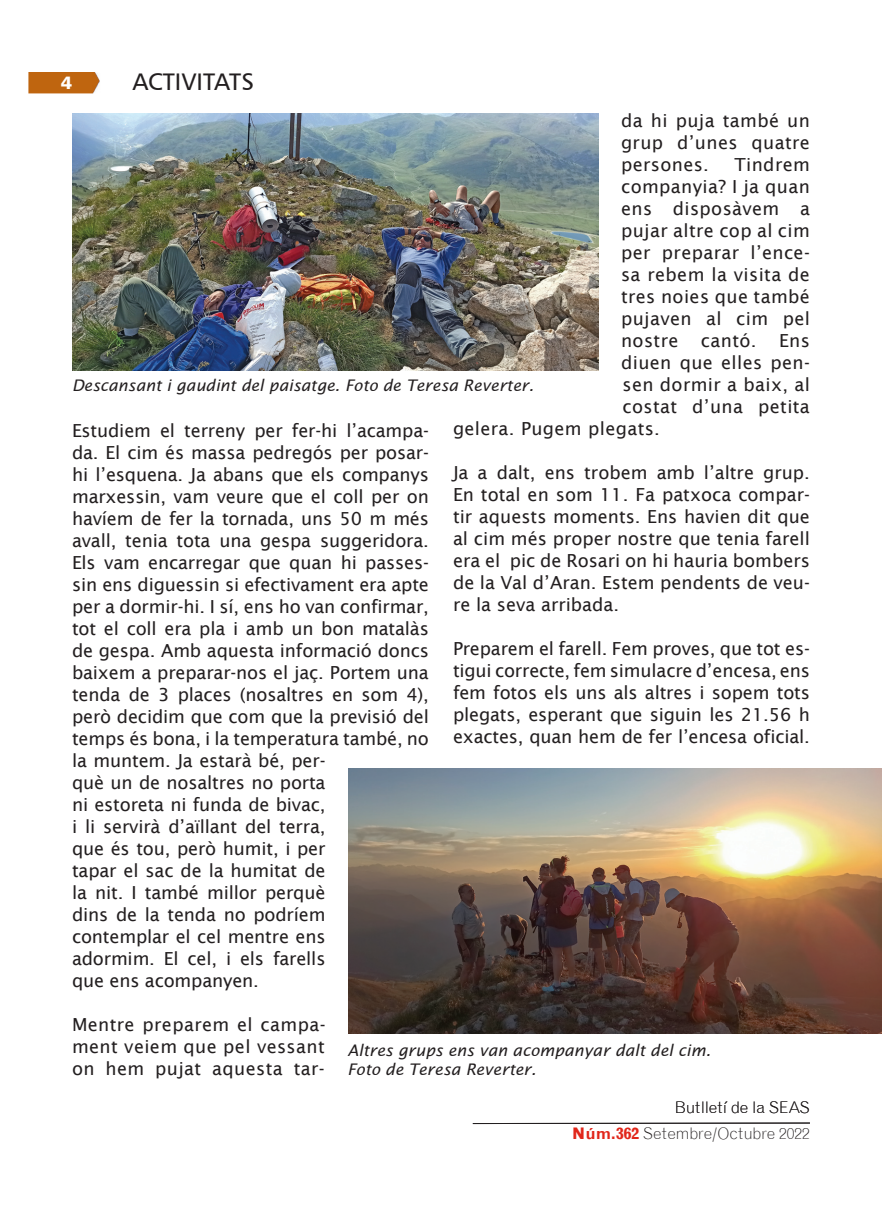
<style>
.page{position:relative;width:882px;height:1219px;background:#fff}
.page>*{position:absolute;margin:0;border:0;box-sizing:border-box;transform-origin:0 0}
.t1{font:24px "Humanist 777 BT Roman B";color:#231f20}
.t2{font:18px/22px "Lucida Sans";letter-spacing:-.01em;color:#231f20;text-align:justify}
.t3{font:18px "Lucida Sans";letter-spacing:.02em;color:#231f20}
.t4{font:18px "Humanist 777 BT Black B";color:#fff}
.t5{font:16px/19.2px "Lucida Sans Ita";color:#231f20}
.t6{font:300 16px "Grotesque";color:#231f20}
.s1{font-weight:700;color:#e1271b}
</style>
<div class="page">
<img style="left:28px;top:72px;width:72px;height:22px">
<hr style="left:473px;top:1122px;width:337px;height:2px;background:#231f20">
<img style="left:72px;top:113px;width:526px;height:258px">
<img style="left:348px;top:768px;width:534px;height:265px">
<p class="t4" style="left:61px;top:71px;width:13px">4</p>
<h1 class="t1" style="left:132px;top:67px;width:123px">ACTIVITATS</h1>
<p class="t2" style="left:621px;top:110px;width:190px">da hi puja també un grup d’unes quatre persones.</p>
<p class="t2" style="left:621px;top:154px;width:190px;text-indent:113px">Tindrem companyia? I ja quan ens disposàvem a pujar altre cop al cim per preparar l’ence&shy;sa rebem la visita de tres noies que també pujaven al cim pel nostre cantó.</p>
<p class="t2" style="left:779px;top:330px;width:32px">Ens</p>
<p class="t3" style="left:621px;top:353px;width:190px">diuen que elles pen-</p>
<p class="t3" style="left:622px;top:375px;width:189px">sen dormir a baix, al</p>
<p class="t3" style="left:622px;top:397px;width:189px">costat d’una petita</p>
<p class="t3" style="left:453px;top:419px;width:208px">gelera. Pugem plegats.</p>
<p class="t2" style="left:453px;top:462px;width:358px">Ja a dalt, ens trobem amb l’altre grup.<br>En total en som 11. Fa patxoca compar&shy;tir aquests moments. Ens havien dit que al cim més proper nostre que tenia farell era el pic de Rosari on hi hauria bombers de la Val d’Aran. Estem pendents de veu&shy;re la seva arribada.</p>
<p class="t2" style="left:453px;top:638px;width:358px">Preparem el farell. Fem proves, que tot es&shy;tigui correcte, fem simulacre d’encesa, ens fem fotos els uns als altres i sopem tots plegats, esperant que siguin les 21.56 h exactes, quan hem de fer l’encesa oficial.</p>
<p class="t5" style="left:72px;top:376px;width:463px">Descansant i gaudint del paisatge. Foto de Teresa Reverter.</p>
<p class="t2" style="left:72px;top:419px;width:358px;text-align:left">Estudiem el terreny per fer-hi l’acampa&shy;da. El cim és massa pedregós per posar&shy;hi l’esquena. Ja abans que els companys marxessin, vam veure que el coll per on havíem de fer la tornada, uns 50 m més avall, tenia tota una gespa suggeridora.<br>Els vam encarregar que quan hi passes&shy;sin ens diguessin si efectivament era apte per a dormir-hi. I sí, ens ho van confirmar, tot el coll era pla i amb un bon matalàs de gespa. Amb aquesta informació doncs baixem a preparar-nos el jaç. Portem una tenda de 3 places (nosaltres en som 4), però decidim que com que la previsió del temps és bona, i la temperatura també, no la muntem. Ja estarà bé, per-<br>què un de nosaltres no porta<br>ni estoreta ni funda de bivac,<br>i li servirà d’aïllant del terra,<br>que és tou, però humit, i per<br>tapar el sac de la humitat de<br>la nit. I també millor perquè<br>dins de la tenda no podríem<br>contemplar el cel mentre ens<br>adormim. El cel, i els farells<br>que ens acompanyen.</p>
<p class="t2" style="left:72px;top:1013px;width:255px">Mentre preparem el campa&shy;ment veiem que pel vessant on hem pujat aquesta tar-</p>
<p class="t5" style="left:347px;top:1040px;width:365px">Altres grups ens van acompanyar dalt del cim.<br>Foto de Teresa Reverter.</p>
<p class="t6" style="left:674px;top:1098px;width:137px">Butlletí de la SEAS</p>
<p class="t6" style="left:572px;top:1124px;width:239px"><span class="s1">Núm.362</span> Setembre/Octubre 2022</p>
</div>
